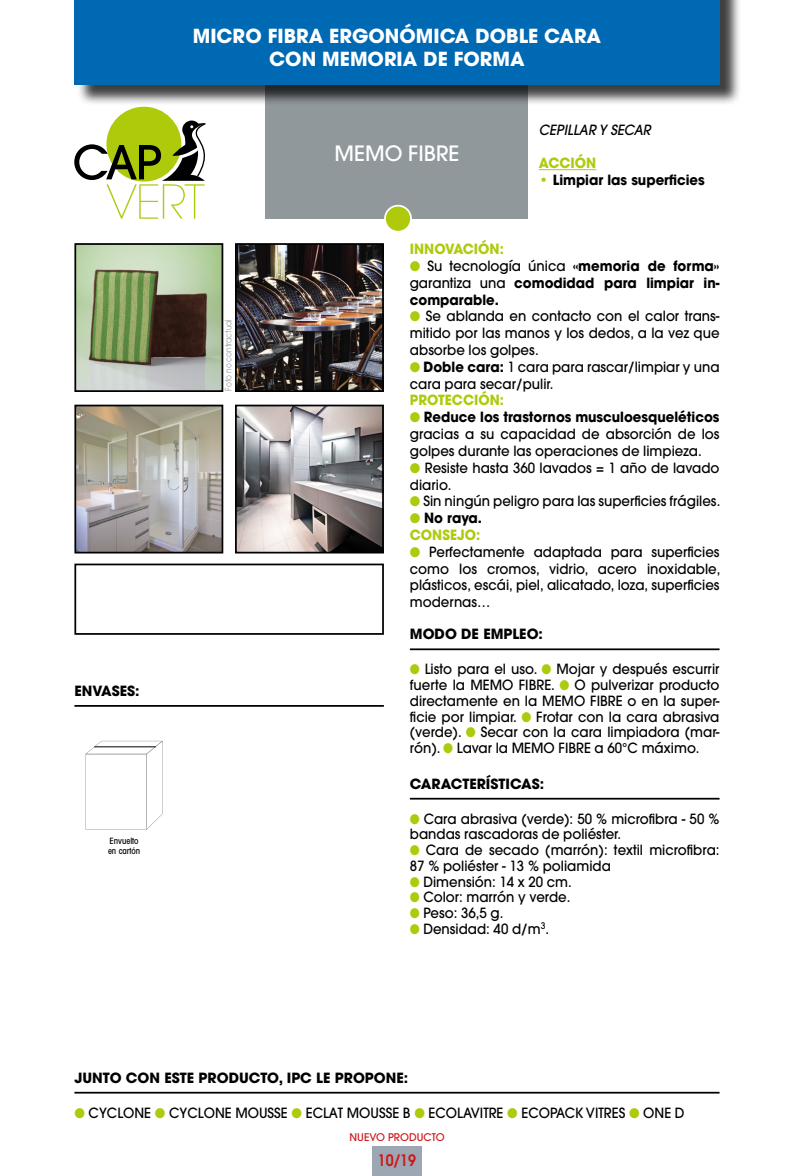
<style>
.page{position:relative;width:794px;height:1176px;background:#fff}
.page>*{position:absolute;margin:0;border:0;box-sizing:border-box;transform-origin:0 0}
.t1{font:500 21px "Avant Garde";color:#fff}
.t2{font:700 19.25px "Avant Garde";color:#fff}
.t3{font:600 15.75px "Avant Garde";color:#cd171a;scale:.9 1}
.t4{font:500 14px/16.8px "Avant Garde";color:#000;text-align:justify;scale:.95 1}
.t5{font:700 14px/16.8px "Avant Garde";color:#000;text-align:justify;scale:.95 1}
.t6{font:700 14px "Avant Garde";color:#000}
.t7{font:700 14px "Avant Garde";color:#afca0b;scale:.95 1}
.t8{font:italic 500 14px "Avant Garde";color:#000;scale:.95 1}
.t9{font:500 10.5px "Avant Garde";color:#cd171a}
.t10{font:8.75px "Avant Garde";color:#91989c;scale:.85 1}
.t11{font:500 condensed 8.75px "Avant Garde";color:#000}
.s1{color:#afca0b}
.s2{font-weight:500}
.s3{font-weight:700}
</style>
<div class="page">
<div style="left:74px;top:563px;width:310px;height:72px;border:2px solid #000"></div>
<div style="left:266px;top:79px;width:262px;height:140px;background:#91989c"></div>
<div style="left:77px;top:0;width:664px;height:106px;background:#000;opacity:.75"></div>
<div style="left:74px;top:0;width:645px;height:84px;background:#0069b4"></div>
<div style="left:372px;top:1146px;width:50px;height:30px;background:#9ca7b3"></div>
<div style="left:106px;top:107px;width:75px;height:75px;background:#afca0b;border-radius:50%"></div>
<svg style="left:74px;top:121px;width:132px;height:98px"></svg>
<div style="left:385px;top:206px;width:26px;height:26px;background:#afca0b;border-radius:50%"></div>
<div style="left:384px;top:205px;width:28px;height:28px;border:2px solid #fff;border-radius:50%"></div>
<hr style="left:539px;top:169px;width:57px;height:1px;background:#afca0b">
<hr style="left:74px;top:705px;width:310px;height:2px;background:#000">
<hr style="left:410px;top:648px;width:309px;height:2px;background:#000">
<hr style="left:410px;top:798px;width:309px;height:1px;background:#000">
<hr style="left:74px;top:1092px;width:645px;height:1px;background:#000">
<img style="left:77px;top:246px;width:143px;height:143px">
<div style="left:74px;top:243px;width:149px;height:149px;border:2px solid #000"></div>
<img style="left:77px;top:408px;width:143px;height:142px">
<div style="left:74px;top:405px;width:149px;height:148px;border:2px solid #000"></div>
<img style="left:238px;top:246px;width:143px;height:143px">
<div style="left:235px;top:243px;width:149px;height:149px;border:2px solid #000"></div>
<img style="left:238px;top:408px;width:143px;height:142px">
<div style="left:235px;top:405px;width:149px;height:148px;border:2px solid #000"></div>
<svg style="left:86px;top:741px;width:76px;height:88px"></svg>
<hr style="left:94px;top:746px;width:61px;height:1px;background:#000">
<p class="t2" style="left:193px;top:23px;width:410px">MICRO FIBRA ERGONÓMICA DOBLE CARA</p>
<p class="t2" style="left:269px;top:46px;width:257px">CON MEMORIA DE FORMA</p>
<p class="t10" style="left:223px;top:391px;width:86px;rotate:-90deg">Foto no contractual</p>
<p class="t6" style="left:74px;top:682px;width:67px">ENVASES:</p>
<p class="t11" style="left:109px;top:835px;width:31px">Envuelto</p>
<p class="t11" style="left:108px;top:845px;width:34px">en cartón</p>
<p class="t1" style="left:334px;top:140px;width:126px">MEMO FIBRE</p>
<p class="t8" style="left:539px;top:121px;width:119px">CEPILLAR Y SECAR</p>
<p class="t7" style="left:539px;top:154px;width:62px">ACCIÓN</p>
<p class="t5" style="left:539px;top:171px;width:176px"><span class="s1">•</span> Limpiar las superficies</p>
<p class="t7" style="left:410px;top:240px;width:100px">INNOVACIÓN:</p>
<p class="t5" style="left:410px;top:257px;width:327px"><span class="s1">●</span> <span class="s2">Su tecnología única</span> «memoria de forma» <span class="s2">garantiza una</span> comodidad para limpiar in&shy;comparable.</p>
<p class="t4" style="left:410px;top:308px;width:327px"><span class="s1">●</span> Se ablanda en contacto con el calor trans&shy;mitido por las manos y los dedos, a la vez que absorbe los golpes.</p>
<p class="t4" style="left:410px;top:358px;width:327px"><span class="s1">●</span> <span class="s3">Doble cara:</span> 1 cara para rascar/limpiar y una cara para secar/pulir.</p>
<p class="t7" style="left:410px;top:391px;width:101px">PROTECCIÓN:</p>
<p class="t4" style="left:410px;top:409px;width:327px"><span class="s1">●</span> <span class="s3">Reduce los trastornos musculoesqueléticos </span>gracias a su capacidad de absorción de los golpes durante las operaciones de limpieza.</p>
<p class="t4" style="left:410px;top:459px;width:327px"><span class="s1">●</span> Resiste hasta 360 lavados = 1 año de lavado diario.</p>
<p class="t4" style="left:410px;top:493px;width:328px"><span class="s1">●</span> Sin ningún peligro para las superficies frágiles.</p>
<p class="t5" style="left:410px;top:509px;width:78px"><span class="s1">●</span> No raya.</p>
<p class="t7" style="left:410px;top:526px;width:76px">CONSEJO:</p>
<p class="t4" style="left:410px;top:543px;width:328px"><span class="s1">●</span> Perfectamente adaptada para superficies como los cromos, vidrio, acero inoxidable, plásticos, escái, piel, alicatado, loza, superficies modernas…</p>
<p class="t6" style="left:410px;top:625px;width:135px">MODO DE EMPLEO:</p>
<p class="t4" style="left:410px;top:661px;width:327px;line-height:15.8px"><span class="s1">●</span> Listo para el uso. <span class="s1">●</span> Mojar y después escurrir fuerte la MEMO FIBRE. <span class="s1">●</span> O pulverizar producto directamente en la MEMO FIBRE o en la super&shy;ficie por limpiar. <span class="s1">●</span> Frotar con la cara abrasiva (verde). <span class="s1">●</span> Secar con la cara limpiadora (mar&shy;rón). <span class="s1">●</span> Lavar la MEMO FIBRE a 60°C máximo.</p>
<p class="t6" style="left:410px;top:774px;width:136px">CARACTERÍSTICAS:</p>
<p class="t4" style="left:410px;top:810px;width:327px;line-height:15.8px"><span class="s1">●</span> Cara abrasiva (verde): 50 % microfibra - 50 % bandas rascadoras de poliéster.</p>
<p class="t4" style="left:410px;top:842px;width:327px;line-height:15.8px"><span class="s1">●</span> Cara de secado (marrón): textil microfibra:<br>87 % poliéster - 13 % poliamida</p>
<p class="t4" style="left:410px;top:873px;width:172px"><span class="s1">●</span> Dimensión: 14 x 20 cm.</p>
<p class="t4" style="left:410px;top:889px;width:170px"><span class="s1">●</span> Color: marrón y verde.</p>
<p class="t4" style="left:410px;top:904px;width:100px"><span class="s1">●</span> Peso: 36,5 g.</p>
<p class="t4" style="left:410px;top:920px;width:148px"><span class="s1">●</span> Densidad: 40 d/m<sup>3</sup>.</p>
<p class="t6" style="left:74px;top:1068px;width:335px">JUNTO CON ESTE PRODUCTO, IPC LE PROPONE:</p>
<p class="t4" style="left:74px;top:1104px;width:644px"><span class="s1">●</span> CYCLONE <span class="s1">●</span> CYCLONE MOUSSE <span class="s1">●</span> ECLAT MOUSSE B <span class="s1">●</span> ECOLAVITRE <span class="s1">●</span> ECOPACK VITRES <span class="s1">●</span> ONE D</p>
<p class="t9" style="left:349px;top:1131px;width:97px">NUEVO PRODUCTO</p>
<p class="t3" style="left:378px;top:1150px;width:44px">10/19</p>
</div>
